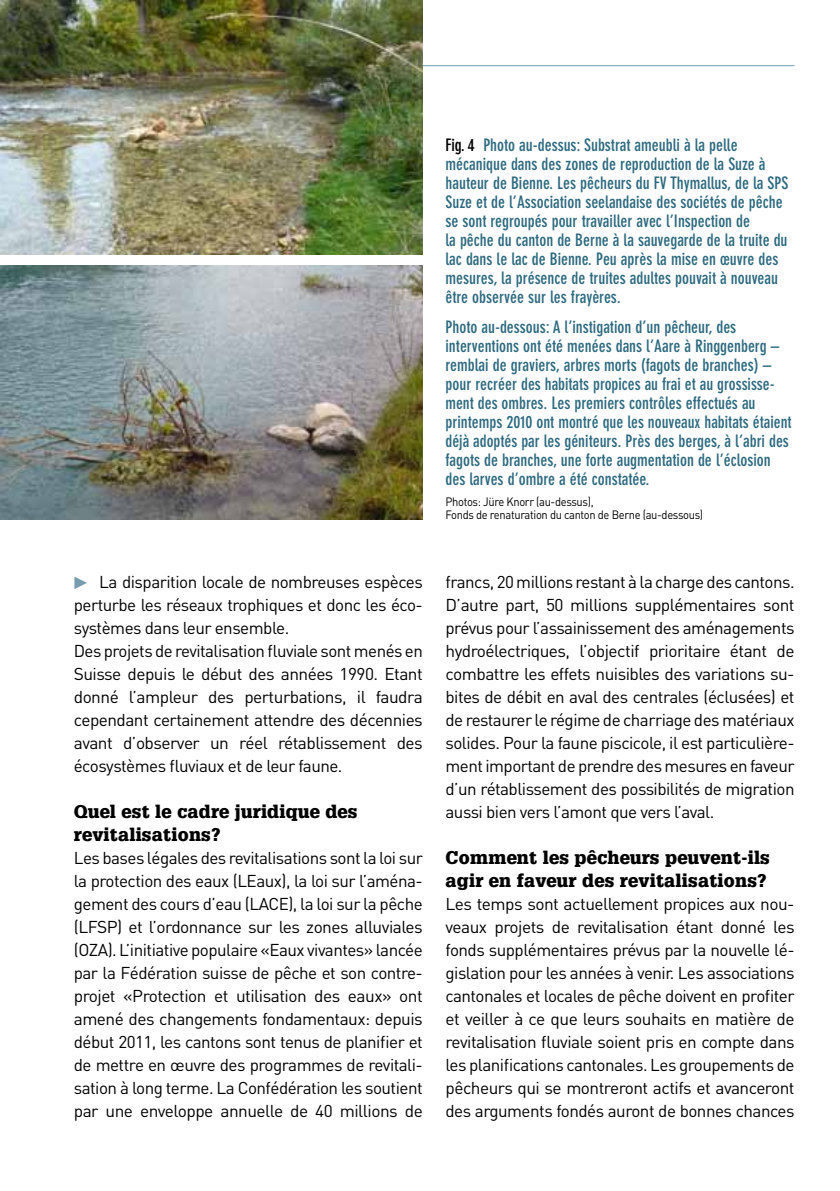
<style>
.page{position:relative;width:840px;height:1191px;background:#fff}
.page>*{position:absolute;margin:0;border:0;box-sizing:border-box;transform-origin:0 0}
.t1{font:900 18px/23px "Glypha LT";letter-spacing:.015em;color:#000}
.t2{font:17px/23px "DIN";letter-spacing:-.03em;color:#000}
.t3{font:700 condensed 17px/19px "DIN Neuzeit Grotesk";color:#2e6a7f}
.t4{font:12px/13.6px "DIN";letter-spacing:-.03em;color:#000;scale:.93 1}
.s1{color:#779cad}
.s2{color:#000}
</style>
<div class="page">
<hr style="left:74px;top:65px;width:720px;height:1px;background:#779cad">
<img style="left:0;top:0;width:422px;height:255px">
<img style="left:0;top:266px;width:422px;height:253px">
<p class="t2" style="left:74px;top:570px;width:350px"><span class="s1">▶</span> La disparition locale de nombreuses espèces perturbe les réseaux trophiques et donc les éco&shy;systèmes dans leur ensemble.<br>Des projets de revitalisation fluviale sont menés en Suisse depuis le début des années 1990. Etant donné l’ampleur des perturbations, il faudra cependant certainement attendre des décennies avant d’observer un réel rétablissement des écosystèmes fluviaux et de leur faune.</p>
<p class="t1" style="left:74px;top:800px;width:285px">Quel est le cadre juridique des revitalisations?</p>
<p class="t2" style="left:74px;top:846px;width:350px">Les bases légales des revitalisations sont la loi sur la protection des eaux (LEaux), la loi sur l’aména&shy;gement des cours d’eau (LACE), la loi sur la pêche (LFSP) et l’ordonnance sur les zones alluviales (OZA). L’initiative populaire «Eaux vivantes» lancée par la Fédération suisse de pêche et son contre&shy;projet «Protection et utilisation des eaux» ont amené des changements fondamentaux: depuis début 2011, les cantons sont tenus de planifier et de mettre en œuvre des programmes de revitali&shy;sation à long terme. La Confédération les soutient par une enveloppe annuelle de 40 millions de</p>
<p class="t3" style="left:445px;top:135px;width:344px"><span class="s2">Fig. 4</span> Photo au-dessus: Substrat ameubli à la pelle mécanique dans des zones de reproduction de la Suze à hauteur de Bienne. Les pêcheurs du FV Thymallus, de la SPS Suze et de l’Association seelandaise des sociétés de pêche se sont regroupés pour travailler avec l’Inspection de<br>la pêche du canton de Berne à la sauvegarde de la truite du lac dans le lac de Bienne. Peu après la mise en œuvre des mesures, la présence de truites adultes pouvait à nouveau être observée sur les frayères.</p>
<p class="t3" style="left:445px;top:317px;width:347px">Photo au-dessous: A l’instigation d’un pêcheur, des interventions ont été menées dans l’Aare à Ringgenberg – remblai de graviers, arbres morts (fagots de branches) – pour recréer des habitats propices au frai et au grossisse&shy;ment des ombres. Les premiers contrôles effectués au printemps 2010 ont montré que les nouveaux habitats étaient déjà adoptés par les géniteurs. Près des berges, à l’abri des fagots de branches, une forte augmentation de l’éclosion des larves d’ombre a été constatée.</p>
<p class="t4" style="left:445px;top:494px;width:278px">Photos: Jüre Knorr (au-dessus),<br>Fonds de renaturation du canton de Berne (au-dessous)</p>
<p class="t2" style="left:445px;top:570px;width:350px;text-align:justify">francs, 20 millions restant à la charge des cantons.<br>D’autre part, 50 millions supplémentaires sont prévus pour l’assainissement des aménagements hydroélectriques, l’objectif prioritaire étant de combattre les effets nuisibles des variations su&shy;bites de débit en aval des centrales (éclusées) et de restaurer le régime de charriage des matériaux solides. Pour la faune piscicole, il est particulière&shy;ment important de prendre des mesures en faveur d’un rétablissement des possibilités de migration aussi bien vers l’amont que vers l’aval.</p>
<p class="t1" style="left:445px;top:846px;width:326px">Comment les pêcheurs peuvent-ils agir en faveur des revitalisations?</p>
<p class="t2" style="left:445px;top:892px;width:350px;text-align:justify">Les temps sont actuellement propices aux nou&shy;veaux projets de revitalisation étant donné les fonds supplémentaires prévus par la nouvelle lé&shy;gislation pour les années à venir. Les associations cantonales et locales de pêche doivent en profiter et veiller à ce que leurs souhaits en matière de revitalisation fluviale soient pris en compte dans les planifications cantonales. Les groupements de pêcheurs qui se montreront actifs et avanceront des arguments fondés auront de bonnes chances</p>
</div>
